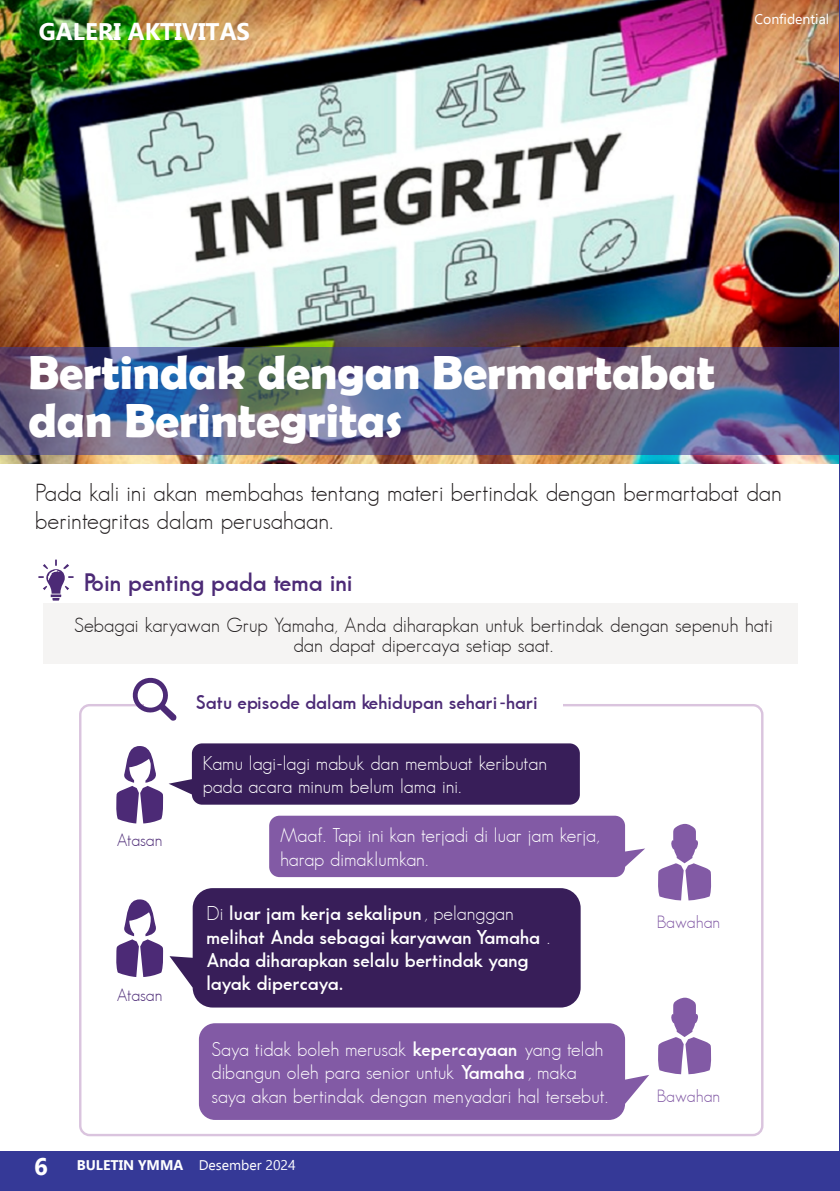
<style>
.page{position:relative;width:840px;height:1191px;background:#fff}
.page>*{position:absolute;margin:0;border:0;box-sizing:border-box;transform-origin:0 0}
.t1{font:700 48px/48px "Berlin Sans FB Demi";color:#fff}
.t2{font:600 24.6px "Bougan S Si";color:#4c2a76}
.t3{font:24px/28px "Bougan S Si";color:#231f20}
.t4{font:700 24px "Ebrima";color:#fff}
.t5{font:20px/20px "Bougan S Si";color:#231f20;text-align:center}
.t6{font:19.4px/23.4px "Bougan S Si";color:#fff}
.t7{font:600 19.4px/23.4px "Bougan S Si";color:#fff}
.t8{font:600 19.4px "Bougan S Si";color:#4c2a76}
.t9{font:17.2px "Bougan S Si";color:#825aa5}
.t10{font:17.2px "Bougan S Si";color:#4c2a76}
.t11{font:14px "Ebrima";color:#fff}
.s1{font-weight:400}
.s2{font-weight:600}
.s3{font-weight:700;font-size:24px}
.s4{font-weight:700}
</style>
<div class="page">
<div style="left:0;top:1151px;width:839px;height:40px;background:#353997"></div>
<img style="left:0;top:0;width:838px;height:463px">
<div style="left:0;top:348px;width:839px;height:107px;background:#353997;opacity:.55"></div>
<div style="left:43px;top:603px;width:755px;height:60px;background:#f5f4f3"></div>
<svg style="left:38px;top:559px;width:35px;height:41px"></svg>
<svg style="left:658px;top:824px;width:53px;height:76px"></svg>
<svg style="left:116px;top:746px;width:48px;height:77px"></svg>
<div style="left:269px;top:815px;width:355px;height:62px;background:#825aa5;border-radius:10px"></div>
<div style="left:192px;top:743px;width:387px;height:61px;background:#381e59;border-radius:10px"></div>
<div style="left:192px;top:888px;width:388px;height:119px;background:#381e59;border-radius:20px"></div>
<svg style="left:116px;top:899px;width:48px;height:78px"></svg>
<div style="left:199px;top:1023px;width:425px;height:97px;background:#825aa5;border-radius:16px"></div>
<svg style="left:131px;top:677px;width:46px;height:44px"></svg>
<svg style="left:658px;top:997px;width:53px;height:77px"></svg>
<hr style="left:839px;top:0;width:1px;height:1191px;background:#353997">
<p class="t4" style="left:39px;top:22px;width:212px">GALERI AKTIVITAS</p>
<p class="t11" style="left:754px;top:13px;width:76px">Confidential</p>
<h1 class="t1" style="left:28px;top:348px;width:687px">Bertindak dengan Bermartabat dan Berintegritas</h1>
<p class="t3" style="left:35px;top:481px;width:747px">Pada kali ini akan membahas tentang materi bertindak dengan bermartabat dan berintegritas dalam perusahaan.</p>
<p class="t2" style="left:84px;top:572px;width:270px">Poin penting pada tema ini</p>
<p class="t5" style="left:74px;top:616px;width:699px">Sebagai karyawan Grup Yamaha, Anda diharapkan untuk bertindak dengan sepenuh hati dan dapat dipercaya setiap saat.</p>
<p class="t8" style="left:196px;top:694px;width:343px">Satu episode dalam kehidupan sehari-hari</p>
<p class="t10" style="left:117px;top:833px;width:47px">Atasan</p>
<p class="t10" style="left:117px;top:988px;width:47px">Atasan</p>
<p class="t6" style="left:203px;top:753px;width:346px">Kamu lagi-lagi mabuk dan membuat keributan pada acara minum belum lama ini.</p>
<p class="t6" style="left:280px;top:825px;width:321px">Maaf. Tapi ini kan terjadi di luar jam kerja, harap dimaklumkan.</p>
<p class="t7" style="left:206px;top:903px;width:345px"><span class="s1">Di</span> luar jam kerja sekalipun <span class="s1">, pelanggan </span>melihat Anda sebagai karyawan Yamaha <span class="s1">.<br></span>Anda diharapkan selalu bertindak yang layak dipercaya.</p>
<p class="t6" style="left:211px;top:1038px;width:398px">Saya tidak boleh merusak <span class="s2">kepercayaan</span> yang telah dibangun oleh para senior untuk <span class="s2">Yamaha</span> , maka saya akan bertindak dengan menyadari hal tersebut.</p>
<p class="t11" style="left:34px;top:1160px;width:263px"><span class="s3">6</span> <span class="s4">BULETIN YMMA</span> Desember 2024</p>
<p class="t9" style="left:656px;top:915px;width:65px">Bawahan</p>
<p class="t9" style="left:656px;top:1088px;width:65px">Bawahan</p>
</div>
